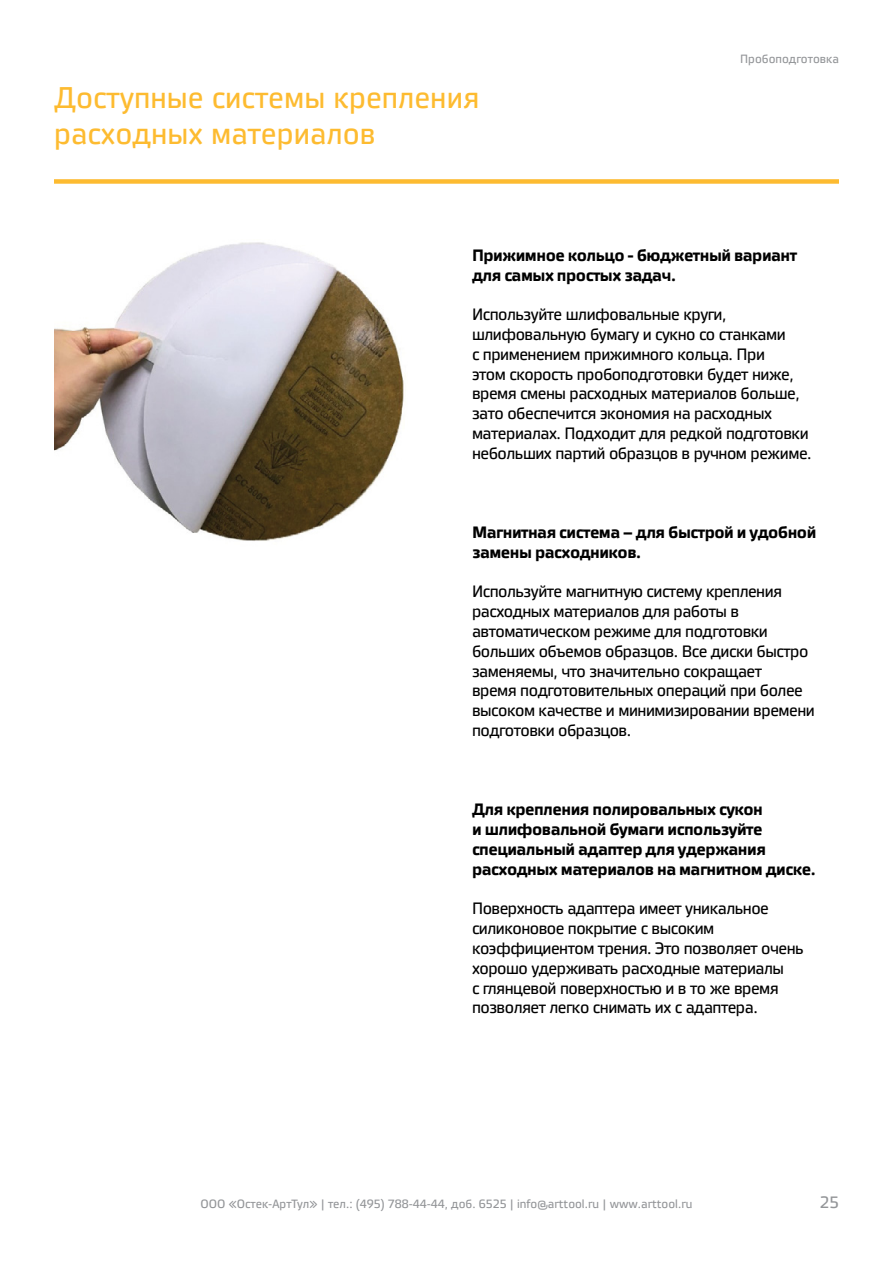
<style>
.page{position:relative;width:893px;height:1263px;background:#fff}
.page>*{position:absolute;margin:0;border:0;box-sizing:border-box;transform-origin:0 0}
.t1{font:30px/36px "Vida 32 Pro";color:#fdbb30}
.t2{font:16.5px/19.8px "Vida 32 Pro";letter-spacing:-.03em;color:#000}
.t3{font:700 16.5px/19.8px "Vida 32 Pro";letter-spacing:-.03em;color:#000}
.t4{font:16.5px "Vida 32 Pro";color:#939598}
.t5{font:12px "Vida 32 Pro";color:#939598}
</style>
<div class="page">
<div style="left:54px;top:179px;width:785px;height:5px;background:#fdbb30"></div>
<img style="left:54px;top:242px;width:352px;height:299px">
<h1 class="t1" style="left:54px;top:78px;width:427px">Доступные системы крепления расходных материалов</h1>
<p class="t5" style="left:740px;top:50px;width:100px">Пробоподготовка</p>
<p class="t3" style="left:472px;top:244px;width:327px">Прижимное кольцо - бюджетный вариант для самых простых задач.</p>
<p class="t2" style="left:472px;top:304px;width:341px">Используйте шлифовальные круги, шлифовальную бумагу и сукно со станками<br>с применением прижимного кольца. При<br>этом скорость пробоподготовки будет ниже, время смены расходных материалов больше, зато обеспечится экономия на расходных материалах. Подходит для редкой подготовки небольших партий образцов в ручном режиме.</p>
<p class="t3" style="left:472px;top:522px;width:346px">Магнитная система – для быстрой и удобной замены расходников.</p>
<p class="t2" style="left:472px;top:581px;width:344px">Используйте магнитную систему крепления расходных материалов для работы в автоматическом режиме для подготовки больших объемов образцов. Все диски быстро заменяемы, что значительно сокращает<br>время подготовительных операций при более высоком качестве и минимизировании времени подготовки образцов.</p>
<p class="t3" style="left:472px;top:799px;width:345px">Для крепления полировальных сукон<br>и шлифовальной бумаги используйте специальный адаптер для удержания расходных материалов на магнитном диске.</p>
<p class="t2" style="left:472px;top:898px;width:333px">Поверхность адаптера имеет уникальное силиконовое покрытие с высоким коэффициентом трения. Это позволяет очень хорошо удерживать расходные материалы<br>с глянцевой поверхностью и в то же время позволяет легко снимать их с адаптера.</p>
<p class="t5" style="left:200px;top:1195px;width:494px">ООО «Остек-АртТул» | тел.: (495) 788-44-44, доб. 6525 | info@arttool.ru | www.arttool.ru</p>
<p class="t4" style="left:820px;top:1190px;width:21px">25</p>
</div>
